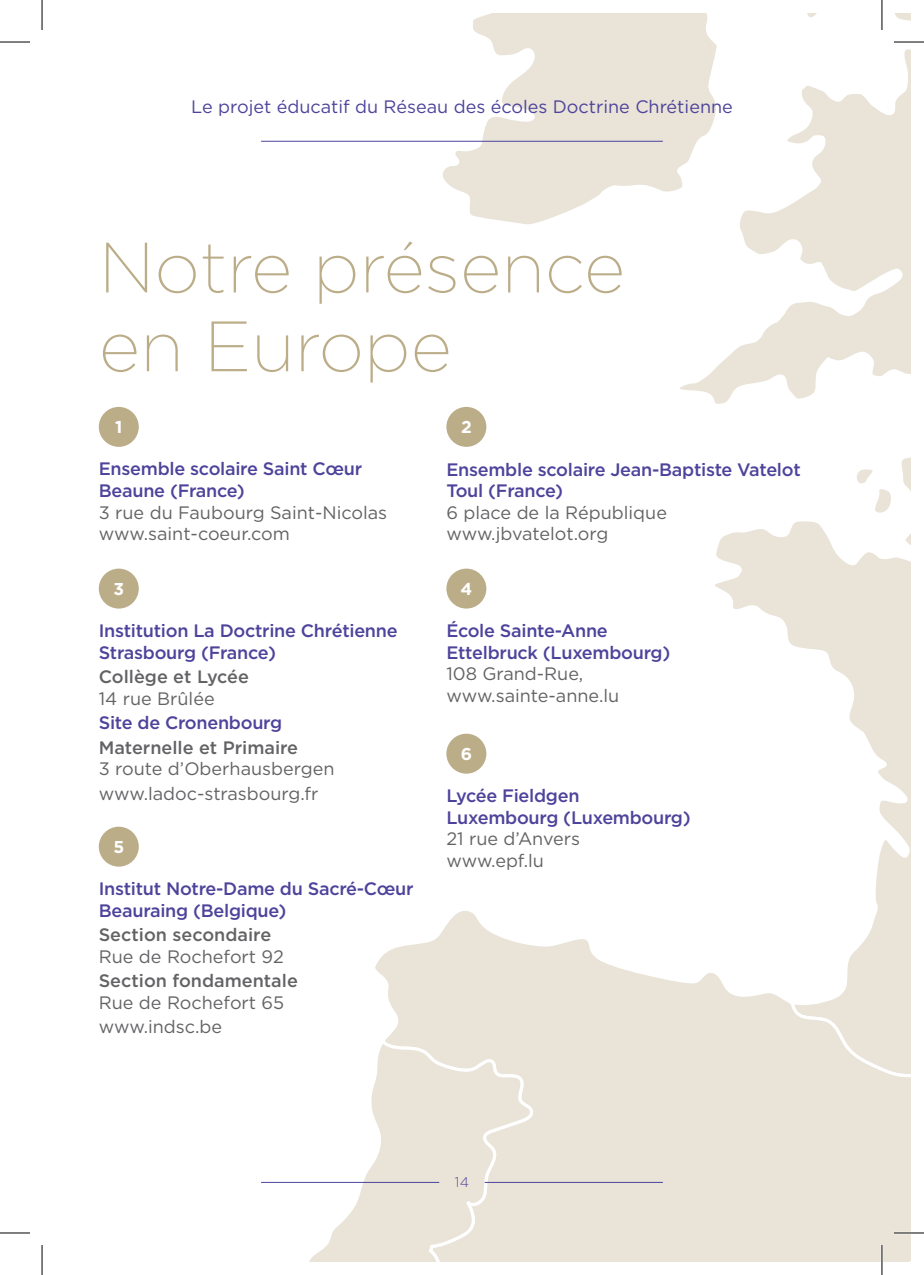
<style>
.page{position:relative;width:924px;height:1275px;background:#fff}
.page>*{position:absolute;margin:0;border:0;box-sizing:border-box;transform-origin:0 0}
.t1{font:200 71px/78.8px "Gotham";color:#bcad89}
.t2{font:500 18px/21.6px "Gotham";letter-spacing:-.015em;color:#4d439b}
.t3{font:18px/21.6px "Gotham";color:#636366}
.t4{font:500 18px "Gotham";color:#636366}
.t5{font:18px "Gotham";color:#4d439b}
.t6{font:700 17.2px "Gotham";color:#fff}
.t7{font:300 14px "Gotham";color:#4d439b}
</style>
<div class="page">
<svg style="left:715px;top:458px;width:194px;height:448px"></svg>
<svg style="left:375px;top:906px;width:534px;height:355px"></svg>
<svg style="left:437px;top:14px;width:236px;height:211px"></svg>
<svg style="left:301px;top:1035px;width:231px;height:226px"></svg>
<svg style="left:673px;top:14px;width:236px;height:390px"></svg>
<hr style="left:261px;top:141px;width:401px;height:1px;background:#4d439b">
<hr style="left:261px;top:1182px;width:178px;height:1px;background:#4d439b">
<hr style="left:484px;top:1182px;width:178px;height:1px;background:#4d439b">
<div style="left:99px;top:407px;width:40px;height:40px;background:#bcad89;border-radius:50%"></div>
<div style="left:446px;top:407px;width:40px;height:40px;background:#bcad89;border-radius:50%"></div>
<div style="left:99px;top:568px;width:40px;height:40px;background:#bcad89;border-radius:50%"></div>
<div style="left:446px;top:568px;width:40px;height:40px;background:#bcad89;border-radius:50%"></div>
<div style="left:446px;top:733px;width:40px;height:40px;background:#bcad89;border-radius:50%"></div>
<div style="left:99px;top:826px;width:40px;height:40px;background:#bcad89;border-radius:50%"></div>
<hr style="left:893px;top:41px;width:30px;height:2px;background:#fff">
<hr style="left:893px;top:1231px;width:30px;height:3px;background:#fff">
<hr style="left:880px;top:0;width:2px;height:30px;background:#fff">
<hr style="left:880px;top:1245px;width:2px;height:30px;background:#fff">
<hr style="left:0;top:42px;width:30px;height:1px;background:#000">
<hr style="left:893px;top:42px;width:30px;height:1px;background:#000">
<hr style="left:0;top:1232px;width:30px;height:1px;background:#000">
<hr style="left:893px;top:1232px;width:30px;height:1px;background:#000">
<hr style="left:42px;top:0;width:1px;height:30px;background:#000">
<hr style="left:42px;top:1245px;width:1px;height:30px;background:#000">
<hr style="left:881px;top:0;width:1px;height:30px;background:#000">
<hr style="left:881px;top:1245px;width:1px;height:30px;background:#000">
<p class="t5" style="left:191px;top:95px;width:543px">Le projet éducatif du Réseau des écoles Doctrine Chrétienne</p>
<h1 class="t1" style="left:99px;top:225px;width:528px">Notre présence en Europe</h1>
<p class="t6" style="left:115px;top:415px;width:9px">1</p>
<p class="t2" style="left:99px;top:458px;width:265px">Ensemble scolaire Saint Cœur<br>Beaune (France)</p>
<p class="t3" style="left:99px;top:501px;width:290px">3 rue du Faubourg Saint-Nicolas www.saint-coeur.com</p>
<p class="t6" style="left:461px;top:415px;width:12px">2</p>
<p class="t2" style="left:446px;top:458px;width:356px">Ensemble scolaire Jean-Baptiste Vatelot<br>Toul (France)</p>
<p class="t3" style="left:446px;top:501px;width:222px">6 place de la République www.jbvatelot.org</p>
<p class="t6" style="left:113px;top:577px;width:12px">3</p>
<p class="t2" style="left:99px;top:620px;width:300px">Institution La Doctrine Chrétienne<br>Strasbourg (France)</p>
<p class="t4" style="left:99px;top:665px;width:152px">Collège et Lycée</p>
<p class="t3" style="left:99px;top:687px;width:117px">14 rue Brûlée</p>
<p class="t2" style="left:99px;top:712px;width:185px">Site de Cronenbourg</p>
<p class="t4" style="left:99px;top:735px;width:201px">Maternelle et Primaire</p>
<p class="t3" style="left:99px;top:756px;width:237px;line-height:24.4px">3 route d’Oberhausbergen www.ladoc-strasbourg.fr</p>
<p class="t6" style="left:113px;top:835px;width:12px">5</p>
<p class="t2" style="left:99px;top:878px;width:316px">Institut Notre-Dame du Sacré-Cœur<br>Beauraing (Belgique)</p>
<p class="t4" style="left:99px;top:923px;width:174px">Section secondaire</p>
<p class="t3" style="left:99px;top:945px;width:186px">Rue de Rochefort 92</p>
<p class="t4" style="left:99px;top:969px;width:200px">Section fondamentale</p>
<p class="t3" style="left:99px;top:990px;width:187px;line-height:24.4px">Rue de Rochefort 65 www.indsc.be</p>
<p class="t6" style="left:460px;top:577px;width:13px">4</p>
<p class="t2" style="left:446px;top:620px;width:225px">École Sainte-Anne<br>Ettelbruck (Luxembourg)</p>
<p class="t3" style="left:446px;top:663px;width:174px">108 Grand-Rue, www.sainte-anne.lu</p>
<p class="t6" style="left:460px;top:742px;width:13px">6</p>
<p class="t2" style="left:446px;top:785px;width:246px">Lycée Fieldgen<br>Luxembourg (Luxembourg)</p>
<p class="t3" style="left:446px;top:828px;width:135px">21 rue d’Anvers www.epf.lu</p>
<p class="t7" style="left:455px;top:1173px;width:15px">14</p>
</div>
